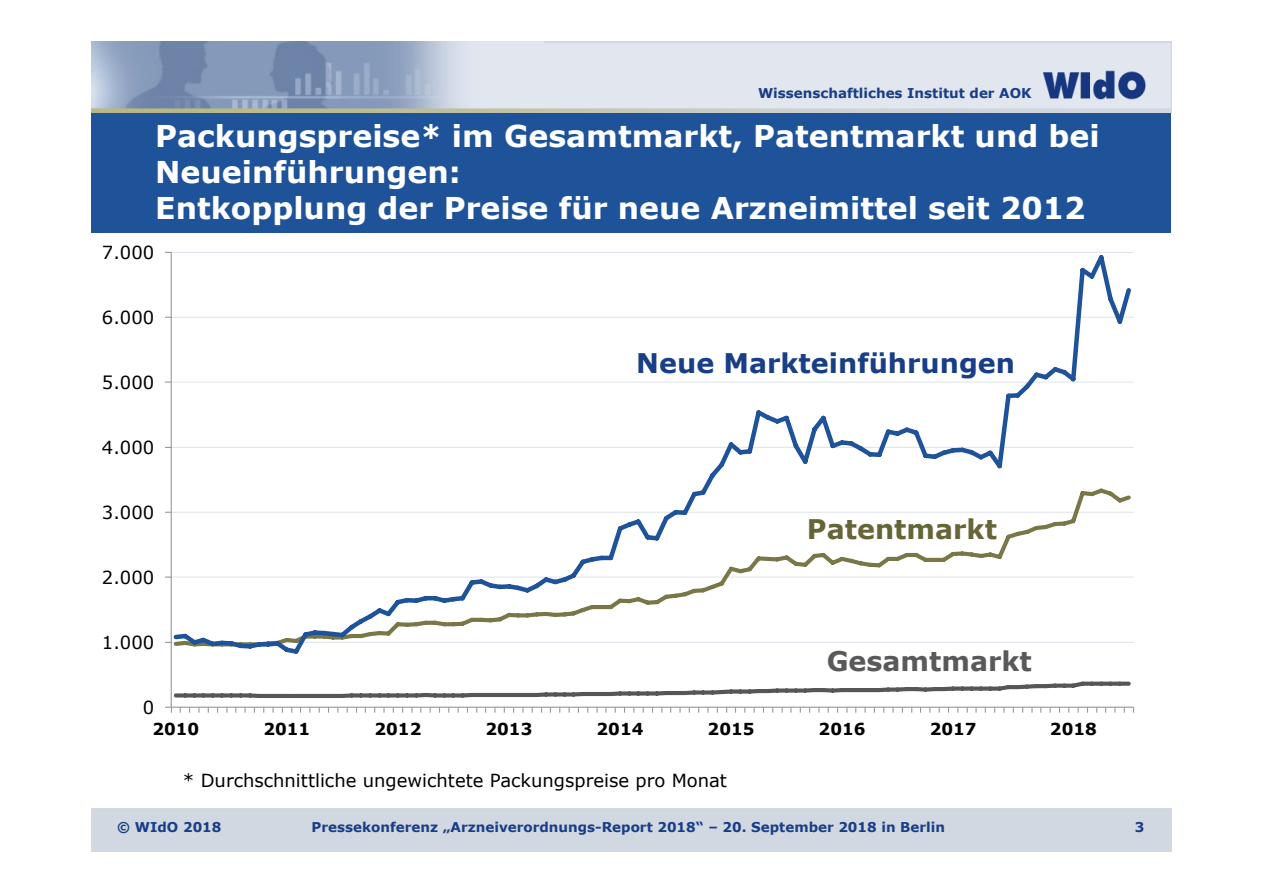
<style>
.page{position:relative;width:1263px;height:893px;background:#fff}
.page>*{position:absolute;margin:0;border:0;box-sizing:border-box;transform-origin:0 0}
.t1{font:700 30px/36px "Verdana";color:#fff}
.t2{font:700 27px "Verdana";color:#183e87}
.t3{font:700 27px "Verdana";color:#666537}
.t4{font:700 27px "Verdana";color:#595959}
.t5{font:18px "Verdana";color:#000}
.t6{font:700 16.5px "Verdana";color:#000}
.t7{font:700 13.5px "Verdana";color:#183e87}
</style>
<div class="page">
<img style="left:91px;top:41px;width:1080px;height:810px">
<img style="left:1043px;top:70px;width:102px;height:29px">
<div style="left:91px;top:113px;width:1080px;height:120px;background:#1e5299"></div>
<hr style="left:171px;top:252px;width:1px;height:455px;background:#989898">
<svg style="left:165px;top:511px;width:6px;height:2px"></svg>
<hr style="left:171px;top:706px;width:963px;height:1px;background:#989898">
<svg style="left:165px;top:706px;width:7px;height:6px"></svg>
<svg style="left:172px;top:678px;width:961px;height:22px"></svg>
<svg style="left:171px;top:252px;width:963px;height:405px"></svg>
<p class="t7" style="left:758px;top:84px;width:275px">Wissenschaftliches Institut der AOK</p>
<h1 class="t1" style="left:155px;top:117px;width:946px">Packungspreise* im Gesamtmarkt, Patentmarkt und bei<br>Neueinführungen:<br>Entkopplung der Preise für neue Arzneimittel seit 2012</h1>
<h3 class="t5" style="left:102px;top:241px;width:54px">7.000</h3>
<h3 class="t5" style="left:102px;top:306px;width:54px">6.000</h3>
<h3 class="t5" style="left:102px;top:371px;width:54px">5.000</h3>
<h3 class="t5" style="left:102px;top:436px;width:54px">4.000</h3>
<h3 class="t5" style="left:102px;top:501px;width:54px">3.000</h3>
<h3 class="t5" style="left:102px;top:566px;width:54px">2.000</h3>
<h3 class="t5" style="left:102px;top:631px;width:54px">1.000</h3>
<h3 class="t5" style="left:143px;top:696px;width:13px">0</h3>
<h2 class="t2" style="left:636px;top:345px;width:380px">Neue Markteinführungen</h2>
<h2 class="t3" style="left:807px;top:511px;width:192px">Patentmarkt</h2>
<h2 class="t4" style="left:827px;top:643px;width:207px">Gesamtmarkt</h2>
<p class="t6" style="left:152px;top:718px;width:48px">2010</p>
<p class="t6" style="left:263px;top:718px;width:48px">2011</p>
<p class="t6" style="left:374px;top:718px;width:48px">2012</p>
<p class="t6" style="left:486px;top:718px;width:48px">2013</p>
<p class="t6" style="left:597px;top:718px;width:48px">2014</p>
<p class="t6" style="left:708px;top:718px;width:48px">2015</p>
<p class="t6" style="left:819px;top:718px;width:48px">2016</p>
<p class="t6" style="left:930px;top:718px;width:48px">2017</p>
<p class="t6" style="left:1050px;top:718px;width:48px">2018</p>
<h3 class="t5" style="left:183px;top:769px;width:546px">* Durchschnittliche ungewichtete Packungspreise pro Monat</h3>
<p class="t7" style="left:117px;top:818px;width:106px">© WIdO 2018</p>
<p class="t7" style="left:312px;top:818px;width:635px">Pressekonferenz „Arzneiverordnungs-Report 2018“ ‒ 20. September 2018 in Berlin</p>
<p class="t7" style="left:1135px;top:818px;width:11px">3</p>
</div>
